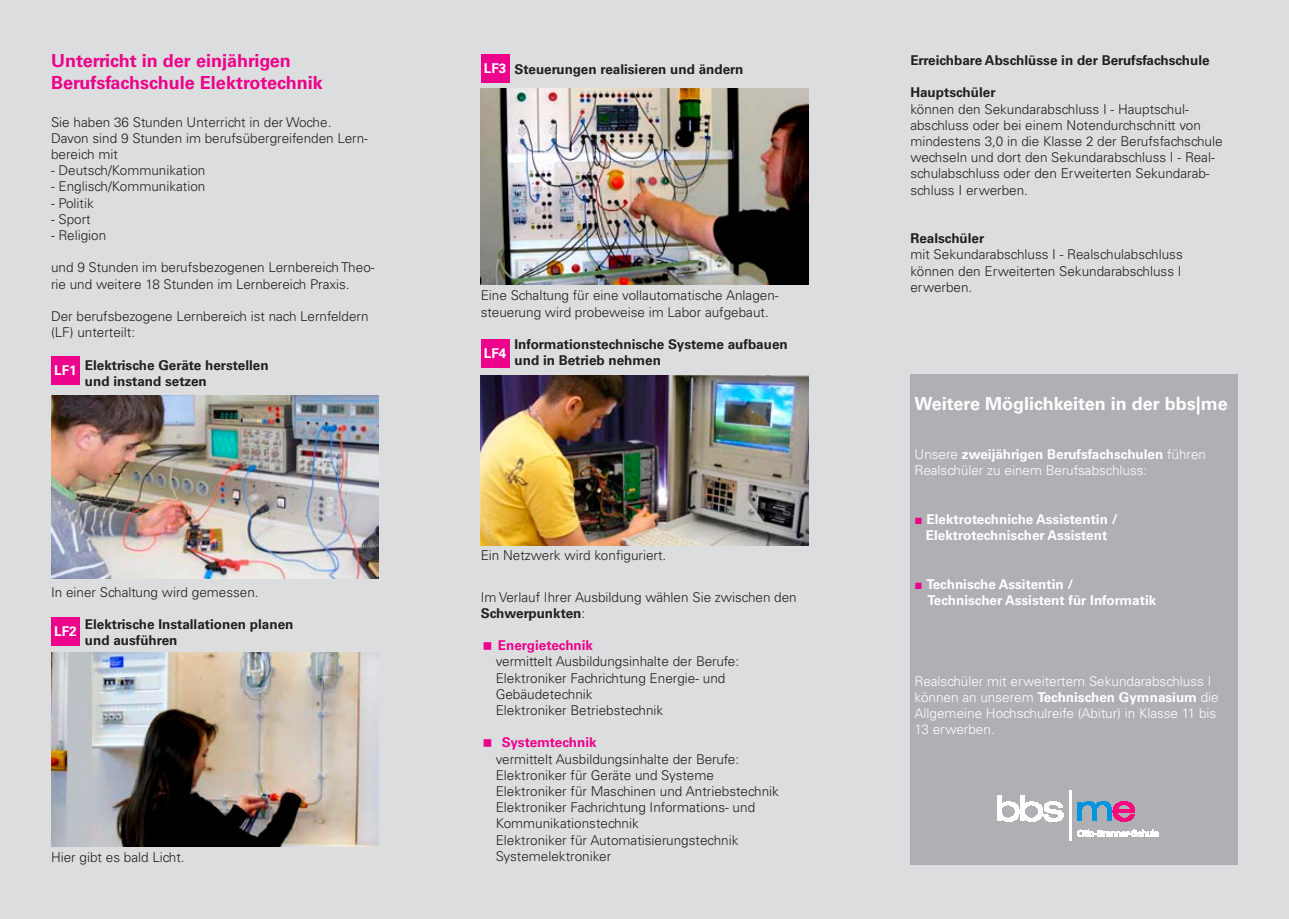
<style>
.page{position:relative;width:1289px;height:919px;background:#fff}
.page>*{position:absolute;margin:0;border:0;box-sizing:border-box;transform-origin:0 0}
.t1{font:700 18px/21.6px "Univers LT Std";color:#ed028c}
.t2{font:700 18px "Univers LT Std";color:#fff}
.t3{font:300 13.5px/16.2px "Univers LT Std";color:#231f20}
.t4{font:700 13.5px/16.2px "Univers LT Std";color:#231f20}
.t5{font:300 13.5px/16.2px "Univers LT Std";color:#fff}
.t6{font:700 13.5px/16.2px "Univers LT Std";color:#fff;text-align:center}
.t7{font:700 13.5px "Univers LT Std";color:#ed028c}
.s1{font-weight:700}
.s2{font-family:"Arial";font-weight:400;color:#ed028c}
</style>
<div class="page">
<div style="left:0;top:0;width:1288px;height:918px;background:#dcdddf"></div>
<div style="left:51px;top:356px;width:29px;height:29px;background:#ed028c"></div>
<div style="left:480px;top:54px;width:29px;height:29px;background:#ed028c"></div>
<div style="left:51px;top:617px;width:29px;height:29px;background:#ed028c"></div>
<div style="left:480px;top:339px;width:29px;height:29px;background:#ed028c"></div>
<div style="left:910px;top:374px;width:327px;height:490px;background:#afb0b4"></div>
<svg style="left:1077px;top:829px;width:81px;height:8px"></svg>
<svg style="left:1077px;top:801px;width:58px;height:21px"></svg>
<svg style="left:997px;top:795px;width:66px;height:27px"></svg>
<img style="left:1069px;top:791px;width:2px;height:49px">
<img style="left:51px;top:396px;width:327px;height:183px">
<img style="left:51px;top:652px;width:327px;height:194px">
<img style="left:480px;top:88px;width:328px;height:196px">
<img style="left:480px;top:375px;width:328px;height:170px">
<h1 class="t1" style="left:51px;top:50px;width:273px">Unterricht in der einjährigen<br>Berufsfachschule Elektrotechnik</h1>
<p class="t3" style="left:51px;top:114px;width:318px">Sie haben 36 Stunden Unterricht in der Woche.<br>Davon sind 9 Stunden im berufsübergreifenden Lern&shy;bereich mit</p>
<p class="t3" style="left:51px;top:162px;width:156px">- Deutsch/Kommunikation</p>
<p class="t3" style="left:51px;top:178px;width:156px">- Englisch/Kommunikation</p>
<p class="t3" style="left:51px;top:195px;width:44px">- Politik</p>
<p class="t3" style="left:51px;top:211px;width:41px">- Sport</p>
<p class="t3" style="left:51px;top:227px;width:57px">- Religion</p>
<p class="t3" style="left:51px;top:259px;width:325px">und 9 Stunden im berufsbezogenen Lernbereich Theo&shy;rie und weitere 18 Stunden im Lernbereich Praxis.</p>
<p class="t3" style="left:51px;top:308px;width:319px">Der berufsbezogene Lernbereich ist nach Lernfeldern (LF) unterteilt:</p>
<p class="t4" style="left:85px;top:357px;width:185px">Elektrische Geräte herstellen und instand setzen</p>
<p class="t6" style="left:54px;top:362px;width:24px">LF1</p>
<p class="t3" style="left:51px;top:583px;width:209px">In einer Schaltung wird gemessen.</p>
<p class="t4" style="left:85px;top:616px;width:210px">Elektrische Installationen planen und ausführen</p>
<p class="t6" style="left:54px;top:623px;width:24px">LF2</p>
<p class="t3" style="left:51px;top:849px;width:135px">Hier gibt es bald Licht.</p>
<p class="t6" style="left:484px;top:61px;width:24px">LF3</p>
<p class="t4" style="left:514px;top:61px;width:230px">Steuerungen realisieren und ändern</p>
<p class="t3" style="left:480px;top:287px;width:299px">Eine Schaltung für eine vollautomatische Anlagen&shy;steuerung wird probeweise im Labor aufgebaut.</p>
<p class="t4" style="left:514px;top:336px;width:275px">Informationstechnische Systeme aufbauen und in Betrieb nehmen</p>
<p class="t6" style="left:484px;top:345px;width:24px">LF4</p>
<p class="t3" style="left:480px;top:547px;width:187px">Ein Netzwerk wird konfiguriert.</p>
<p class="t3" style="left:480px;top:588px;width:317px">Im Verlauf Ihrer Ausbildung wählen Sie zwischen den<br><span class="s1">Schwerpunkten</span>:</p>
<p class="t7" style="left:498px;top:637px;width:97px">Energietechnik</p>
<p class="t3" style="left:495px;top:653px;width:245px">vermittelt Ausbildungsinhalte der Berufe:<br>Elektroniker Fachrichtung Energie- und Gebäudetechnik<br>Elektroniker Betriebstechnik</p>
<p class="t7" style="left:501px;top:734px;width:96px">Systemtechnik</p>
<p class="t3" style="left:495px;top:750px;width:285px">vermittelt Ausbildungsinhalte der Berufe:<br>Elektroniker für Geräte und Systeme Elektroniker für Maschinen und Antriebstechnik Elektroniker Fachrichtung Informations- und Kommunikationstechnik<br>Elektroniker für Automatisierungstechnik Systemelektroniker</p>
<p class="t4" style="left:910px;top:52px;width:301px">Erreichbare Abschlüsse in der Berufsfachschule</p>
<p class="t4" style="left:910px;top:85px;width:87px">Hauptschüler</p>
<p class="t3" style="left:910px;top:101px;width:314px">können den Sekundarabschluss I - Hauptschul&shy;abschluss oder bei einem Notendurchschnitt von mindestens 3,0 in die Klasse 2 der Berufsfachschule wechseln und dort den Sekundarabschluss I - Real&shy;schulabschluss oder den Erweiterten Sekundarab&shy;schluss I erwerben.</p>
<p class="t4" style="left:910px;top:230px;width:76px">Realschüler</p>
<p class="t3" style="left:910px;top:246px;width:274px;text-align:justify">mit Sekundarabschluss I - Realschulabschluss können den Erweiterten Sekundarabschluss I erwerben.</p>
<h1 class="t2" style="left:914px;top:393px;width:315px">Weitere Möglichkeiten in der bbs|me</h1>
<p class="t5" style="left:914px;top:446px;width:293px">Unsere <span class="s1">zweijährigen Berufsfachschulen</span> führen<br>Realschüler zu einem Berufsabschluss:</p>
<p class="t6" style="left:914px;top:511px;width:204px"><span class="s2">■</span> Elektrotechniche Assistentin /<br>Elektrotechnischer Assistent</p>
<p class="t6" style="left:927px;top:575px;width:230px;text-align:left;text-indent:-13px"><span class="s2">■</span> Technische Assitentin /<br>Technischer Assistent für Informatik</p>
<p class="t5" style="left:914px;top:672px;width:306px">Realschüler mit erweitertem Sekundarabschluss I können an unserem <span class="s1">Technischen Gymnasium</span> die Allgemeine Hochschulreife (Abitur) in Klasse 11 bis 13 erwerben.</p>
</div>
